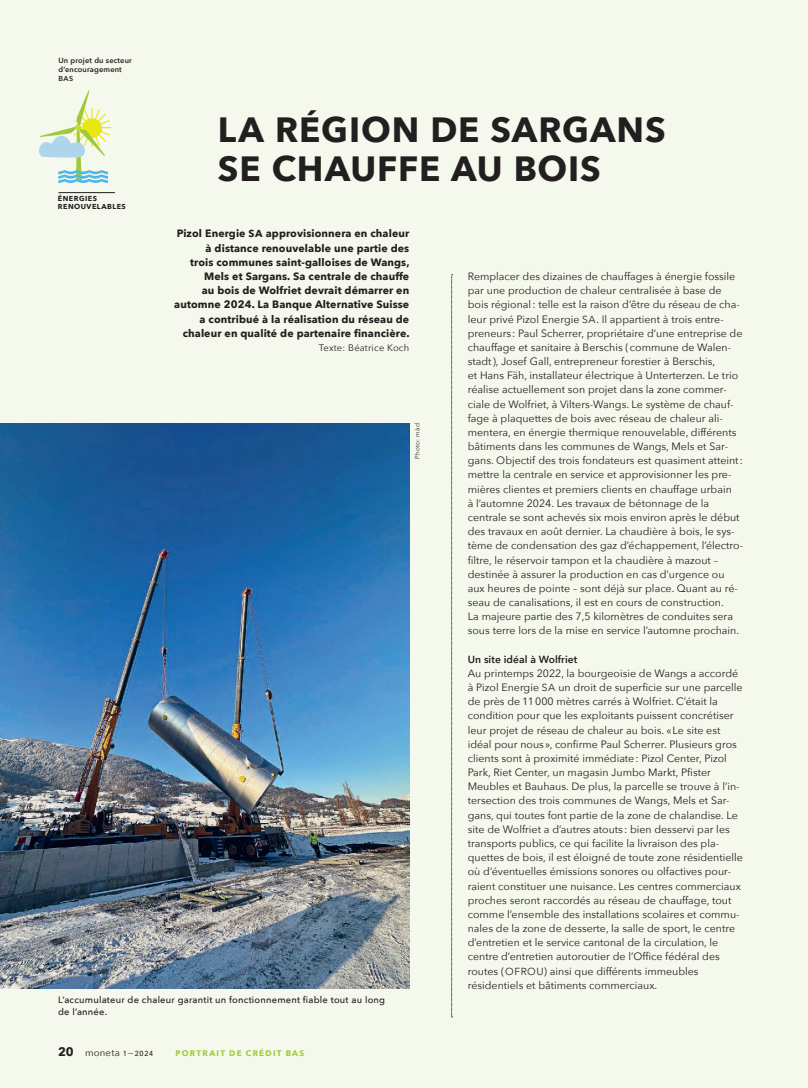
<style>
.page{position:relative;width:808px;height:1088px;background:#f5f9ed}
.page>*{position:absolute;margin:0;border:0;box-sizing:border-box;transform-origin:0 0}
.t1{font:700 35px/38.8px "Avenir Next";letter-spacing:.025em;color:#231f20}
.t2{font:10.62px/14.1px "Avenir Next";color:#231f20}
.t3{font:700 10.62px/14.1px "Avenir Next";letter-spacing:.01em;color:#231f20;text-align:right}
.t4{font:600 10.25px "Avenir Next";letter-spacing:.005em;color:#231f20}
.t5{font:9.75px "Avenir Next";letter-spacing:.015em;color:#231f20}
.t6{font:500 9.38px/11.9px "Avenir Next";letter-spacing:.02em;color:#231f20}
.t7{font:9.38px "Avenir Next";letter-spacing:.02em;color:#231f20}
.t8{font:700 8.12px "Avenir Next";letter-spacing:.15em;color:#9ecb3a}
.t9{font:600 7.5px/9px "Avenir Next";letter-spacing:.02em;color:#231f20}
.t10{font:700 7.25px/8.1px "Avenir Next";letter-spacing:.07em;color:#231f20}
.t11{font:600 7.25px "Avenir Next";color:#231f20}
.t12{font:6.25px "Avenir Next";letter-spacing:.03em;color:#231f20}
.s1{font-size:10.25px}
.s2{font-weight:700;font-size:12.25px}
</style>
<div class="page">
<svg style="left:39px;top:91px;width:73px;height:92px"></svg>
<hr style="left:58px;top:192px;width:57px;height:1px;background:#231f20">
<img style="left:0;top:423px;width:410px;height:566px">
<svg style="left:451px;top:275px;width:2px;height:743px"></svg>
<p class="t9" style="left:58px;top:56px;width:75px">Un projet du secteur d’encouragement</p>
<p class="t11" style="left:58px;top:72px;width:16px">BAS</p>
<p class="t10" style="left:58px;top:194px;width:69px">ÉNERGIES<br>RENOUVELABLES</p>
<h1 class="t1" style="left:218px;top:110px;width:449px">LA RÉGION DE SARGANS<br>SE CHAUFFE AU BOIS</h1>
<p class="t3" style="left:174px;top:226px;width:237px">Pizol Energie <span class="s1">SA</span> approvisionnera en chaleur à distance renouvelable une partie des<br>trois communes saint-galloises de Wangs, Mels et Sargans. Sa centrale de chauffe<br>au bois de Wolfriet devrait démarrer en automne 2024. La Banque Alternative Suisse a contribué à la réalisation du réseau de chaleur en qualité de partenaire financière.</p>
<p class="t7" style="left:319px;top:340px;width:92px">Texte: Béatrice Koch</p>
<p class="t12" style="left:412px;top:459px;width:37px;rotate:-90deg">Photo: màd</p>
<p class="t2" style="left:468px;top:269px;width:277px">Remplacer des dizaines de chauffages à énergie fossile par une production de chaleur centralisée à base de bois régional: telle est la raison d’être du réseau de cha&shy;leur privé Pizol Energie <span class="s1">SA</span>. Il appartient à trois entre&shy;preneurs: Paul Scherrer, propriétaire d’une entreprise de chauffage et sanitaire à Berschis (commune de Walen&shy;stadt), Josef Gall, entrepreneur forestier à Berschis,<br>et Hans Fäh, installateur électrique à Unterterzen. Le trio réalise actuellement son projet dans la zone commer&shy;ciale de Wolfriet, à Vilters-Wangs. Le système de chauf&shy;fage à plaquettes de bois avec réseau de chaleur ali&shy;mentera, en énergie thermique renouvelable, différents bâtiments dans les communes de Wangs, Mels et Sar&shy;gans. Objectif des trois fondateurs est quasiment atteint: mettre la centrale en service et approvisionner les pre&shy;mières clientes et premiers clients en chauffage urbain<br>à l’automne 2024. Les travaux de bétonnage de la centrale se sont achevés six mois environ après le début des travaux en août dernier. La chaudière à bois, le sys&shy;tème de condensation des gaz d’échappement, l’électro&shy;filtre, le réservoir tampon et la chaudière à mazout – destinée à assurer la production en cas d’urgence ou aux heures de pointe – sont déjà sur place. Quant au ré&shy;seau de canalisations, il est en cours de construction.<br>La majeure partie des 7,5 kilomètres de conduites sera sous terre lors de la mise en service l’automne prochain.</p>
<p class="t4" style="left:468px;top:650px;width:111px">Un site idéal à Wolfriet</p>
<p class="t2" style="left:468px;top:666px;width:277px">Au printemps 2022, la bourgeoisie de Wangs a accordé à Pizol Energie <span class="s1">SA</span> un droit de superficie sur une parcelle de près de 11000 mètres carrés à Wolfriet. C’était la condition pour que les exploitants puissent concrétiser leur projet de réseau de chaleur au bois. «Le site est idéal pour nous», confirme Paul Scherrer. Plusieurs gros clients sont à proximité immédiate: Pizol Center, Pizol Park, Riet Center, un magasin Jumbo Markt, Pfister Meubles et Bauhaus. De plus, la parcelle se trouve à l’in&shy;tersection des trois communes de Wangs, Mels et Sar&shy;gans, qui toutes font partie de la zone de chalandise. Le site de Wolfriet a d’autres atouts: bien desservi par les transports publics, ce qui facilite la livraison des pla&shy;quettes de bois, il est éloigné de toute zone résidentielle où d’éventuelles émissions sonores ou olfactives pour&shy;raient constituer une nuisance. Les centres commerciaux proches seront raccordés au réseau de chauffage, tout comme l’ensemble des installations scolaires et commu&shy;nales de la zone de desserte, la salle de sport, le centre d’entretien et le service cantonal de la circulation, le centre d’entretien autoroutier de l’Office fédéral des routes (<span class="s1">OFROU</span>) ainsi que différents immeubles résidentiels et bâtiments commerciaux.</p>
<p class="t6" style="left:58px;top:993px;width:329px">L’accumulateur de chaleur garantit un fonctionnement fiable tout au long de l’année.</p>
<p class="t5" style="left:58px;top:1044px;width:97px"><span class="s2">20</span> moneta 1—2024</p>
<p class="t8" style="left:175px;top:1046px;width:130px">PORTRAIT DE CRÉDIT BAS</p>
</div>
